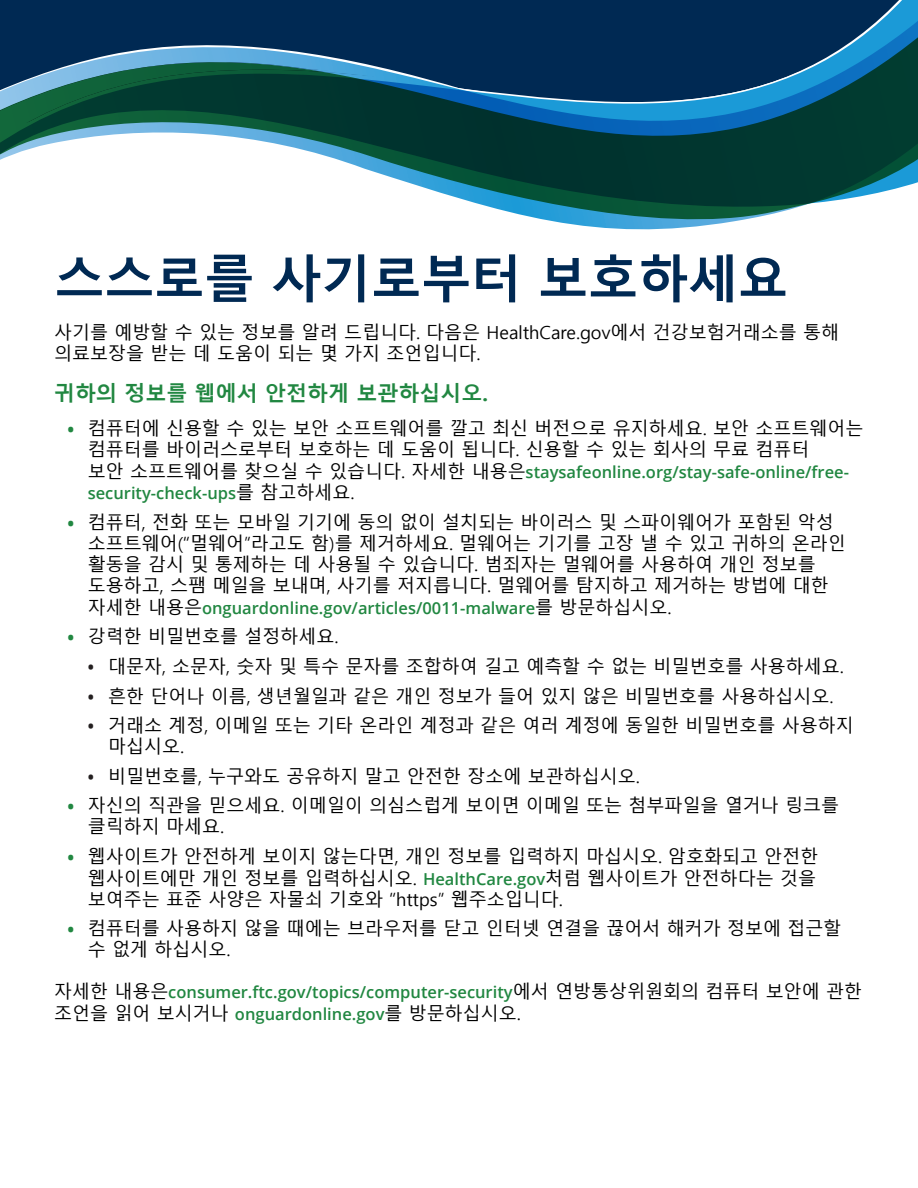
<style>
.page{position:relative;width:918px;height:1188px;background:#fff}
.page>*{position:absolute;margin:0;border:0;box-sizing:border-box;transform-origin:0 0}
.t1{font:700 51px "Malgun Gothic";letter-spacing:-.02em;color:#002953}
.t2{font:700 21px "Malgun Gothic";color:#218741}
.text_no_indent{font:18px/21px "Malgun Gothic";color:#000}
.text_no_indent-2{font:600 16.5px/21.6px "Open Sans";color:#218741}
.s1{font-family:"Open Sans";font-weight:700;color:#218741}
.s2{font-family:"Malgun Gothic";font-weight:400;font-size:18px;color:#000}
.s3{font-family:"Open Sans";font-weight:700;font-size:16.5px;color:#231f20}
.s4{font-family:"Open Sans";font-weight:600;font-size:16.5px;color:#218741}
</style>
<div class="page">
<svg style="left:541px;top:219px;width:206px;height:11px"></svg>
<svg style="left:490px;top:207px;width:308px;height:12px;background:#3d8b90"></svg>
<svg style="left:0;top:0;width:918px;height:207px;background:#2f6174"></svg>
<h1 class="t1" style="left:54px;top:249px;width:736px">스스로를 사기로부터 보호하세요</h1>
<p class="text_no_indent" style="left:54px;top:323px;width:787px">사기를 예방할 수 있는 정보를 알려 드립니다. 다음은 HealthCare.gov에서 건강보험거래소를 통해 의료보장을 받는 데 도움이 되는 몇 가지 조언입니다.</p>
<h2 class="t2" style="left:54px;top:381px;width:436px">귀하의 정보를 웹에서 안전하게 보관하십시오.</h2>
<p class="text_no_indent" style="left:88px;top:419px;width:777px;text-indent:-20px"><span class="s1">•</span> 컴퓨터에 신용할 수 있는 보안 소프트웨어를 깔고 최신 버전으로 유지하세요. 보안 소프트웨어는 컴퓨터를 바이러스로부터 보호하는 데 도움이 됩니다. 신용할 수 있는 회사의 무료 컴퓨터</p>
<p class="text_no_indent-2" style="left:88px;top:461px;width:763px"><span class="s2">보안 소프트웨어를 찾으실 수 있습니다. 자세한 내용은</span>staysafeonline.org/stay-safe-online/free&shy;security-check-ups<span class="s2">를 참고하세요.</span></p>
<p class="text_no_indent" style="left:88px;top:512px;width:759px;text-indent:-20px"><span class="s1">•</span> 컴퓨터, 전화 또는 모바일 기기에 동의 없이 설치되는 바이러스 및 스파이웨어가 포함된 악성 소프트웨어(“멀웨어”라고도 함)를 제거하세요. 멀웨어는 기기를 고장 낼 수 있고 귀하의 온라인 활동을 감시 및 통제하는 데 사용될 수 있습니다. 범죄자는 멀웨어를 사용하여 개인 정보를 도용하고, 스팸 메일을 보내며, 사기를 저지릅니다. 멀웨어를 탐지하고 제거하는 방법에 대한</p>
<p class="text_no_indent-2" style="left:88px;top:596px;width:585px"><span class="s2">자세한 내용은</span>onguardonline.gov/articles/0011-malware<span class="s2">를 방문하십시오.</span></p>
<p class="text_no_indent" style="left:68px;top:627px;width:272px"><span class="s1">•</span> 강력한 비밀번호를 설정하세요.</p>
<p class="text_no_indent" style="left:88px;top:656px;width:758px"><span class="s3">•</span> 대문자, 소문자, 숫자 및 특수 문자를 조합하여 길고 예측할 수 없는 비밀번호를 사용하세요.</p>
<p class="text_no_indent" style="left:88px;top:686px;width:747px"><span class="s3">•</span> 흔한 단어나 이름, 생년월일과 같은 개인 정보가 들어 있지 않은 비밀번호를 사용하십시오.</p>
<p class="text_no_indent" style="left:108px;top:716px;width:747px;text-indent:-20px"><span class="s3">•</span> 거래소 계정, 이메일 또는 기타 온라인 계정과 같은 여러 계정에 동일한 비밀번호를 사용하지 마십시오.</p>
<p class="text_no_indent" style="left:88px;top:766px;width:554px"><span class="s3">•</span> 비밀번호를, 누구와도 공유하지 말고 안전한 장소에 보관하십시오.</p>
<p class="text_no_indent" style="left:88px;top:796px;width:753px;text-indent:-20px"><span class="s1">•</span> 자신의 직관을 믿으세요. 이메일이 의심스럽게 보이면 이메일 또는 첨부파일을 열거나 링크를 클릭하지 마세요.</p>
<p class="text_no_indent" style="left:88px;top:846px;width:732px;text-indent:-20px"><span class="s1">•</span> 웹사이트가 안전하게 보이지 않는다면, 개인 정보를 입력하지 마십시오. 암호화되고 안전한 웹사이트에만 개인 정보를 입력하십시오. <span class="s4">HealthCare.gov</span>처럼 웹사이트가 안전하다는 것을 보여주는 표준 사양은 자물쇠 기호와 “https” 웹주소입니다.</p>
<p class="text_no_indent" style="left:88px;top:919px;width:755px;text-indent:-20px"><span class="s1">•</span> 컴퓨터를 사용하지 않을 때에는 브라우저를 닫고 인터넷 연결을 끊어서 해커가 정보에 접근할 수 없게 하십시오.</p>
<p class="text_no_indent-2" style="left:54px;top:981px;width:810px"><span class="s2">자세한 내용은</span>consumer.ftc.gov/topics/computer-security<span class="s2">에서 연방통상위원회의 컴퓨터 보안에 관한</span></p>
<p class="text_no_indent" style="left:54px;top:1003px;width:468px">조언을 읽어 보시거나 <span class="s4">onguardonline.gov</span>를 방문하십시오.</p>
</div>
